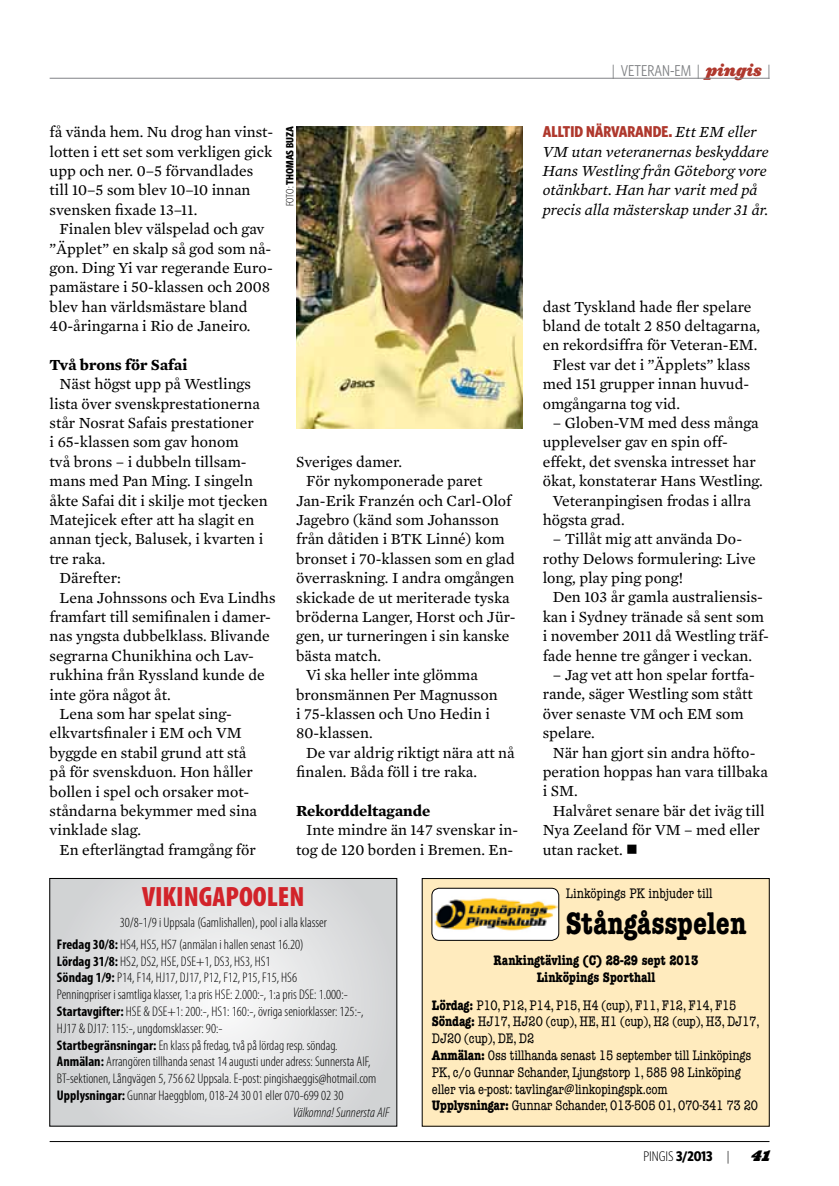
<style>
.page{position:relative;width:839px;height:1186px;background:#fff}
.page>*{position:absolute;margin:0;border:0;box-sizing:border-box;transform-origin:0 0}
.t1{font:700 condensed 31.5px "American Typewriter Std";color:#000}
.t2{font:900 condensed 28px "Myriad Pro";color:#d2232a}
.t3{font:15.75px/19.4px "Mercury Text G2 Roman";color:#000}
.t4{font:italic 15.75px/19.4px "Mercury Text G2";color:#000}
.t5{font:700 15.75px "Mercury Text G2";color:#000}
.t6{font:700 condensed 15.75px "Whitney HTF";color:#af382d}
.t7{font:condensed 15.75px "Whitney HTF";color:#808285}
.t8{font:300 condensed 14px "Myriad Pro";color:#000}
.t9{font:condensed 14px/16.8px "American Typewriter Std";letter-spacing:-.01em;color:#000}
.t10{font:700 condensed 14px/16.8px "American Typewriter Std";color:#000;text-align:center}
.t11{font:italic 300 condensed 14px "Myriad Pro";color:#000}
.t12{font:300 condensed 14px "Whitney HTF";color:#000}
.t13{font:14px "Ziggurat HTF Black Italic";color:#000}
.t14{font:700 condensed 10.5px "Whitney HTF";color:#000}
.s1{font-weight:300}
.s2{font-family:"Ziggurat HTF Black Italic";font-stretch:normal;color:#af382d}
.s3{font-family:"Mercury Text G2";font-weight:400;font-style:italic;font-stretch:normal;color:#000}
.s4{font-weight:700}
</style>
<div class="page">
<hr style="left:50px;top:1141px;width:719px;height:1px;background:#000">
<hr style="left:50px;top:78px;width:719px;height:1px;background:#808285">
<img style="left:296px;top:127px;width:227px;height:301px">
<div style="left:422px;top:878px;width:347px;height:248px;background:#ffebbe"></div>
<div style="left:432px;top:888px;width:126px;height:52px;background:#fff;border-radius:7px"></div>
<img style="left:434px;top:898px;width:123px;height:33px">
<div style="left:431px;top:888px;width:128px;height:52px;border:1px solid #000;border-radius:7px"></div>
<svg style="left:52px;top:880px;width:343px;height:244px;background:#e0e1e2"></svg>
<p class="t3" style="left:50px;top:122px;width:225px">få vända hem. Nu drog han vinst&shy;lotten i ett set som verkligen gick upp och ner. 0–5 förvandlades till 10–5 som blev 10–10 innan svensken fixade 13–11.</p>
<p class="t3" style="left:50px;top:219px;width:224px;text-indent:10px">Finalen blev välspelad och gav ”Äpplet” en skalp så god som nå&shy;gon. Ding Yi var regerande Euro&shy;pamästare i 50-klassen och 2008 blev han världsmästare bland<br>40-åringarna i Rio de Janeiro.</p>
<p class="t5" style="left:50px;top:355px;width:139px">Två brons för Safai</p>
<p class="t3" style="left:60px;top:374px;width:193px">Näst högst upp på Westlings</p>
<p class="t3" style="left:50px;top:394px;width:212px">lista över svenskprestationerna</p>
<p class="t3" style="left:50px;top:413px;width:206px">står Nosrat Safais prestationer</p>
<p class="t3" style="left:50px;top:432px;width:190px">i 65-klassen som gav honom</p>
<p class="t3" style="left:50px;top:452px;width:198px">två brons – i dubbeln tillsam-</p>
<p class="t3" style="left:50px;top:471px;width:205px">mans med Pan Ming. I singeln</p>
<p class="t3" style="left:50px;top:491px;width:219px">åkte Safai dit i skilje mot tjecken</p>
<p class="t3" style="left:50px;top:510px;width:206px">Matejicek efter att ha slagit en</p>
<p class="t3" style="left:50px;top:529px;width:215px">annan tjeck, Balusek, i kvarten i</p>
<p class="t3" style="left:50px;top:549px;width:57px">tre raka.</p>
<p class="t3" style="left:60px;top:568px;width:63px">Därefter:</p>
<p class="t3" style="left:60px;top:587px;width:217px">Lena Johnssons och Eva Lindhs</p>
<p class="t3" style="left:50px;top:607px;width:223px">framfart till semifinalen i damer-</p>
<p class="t3" style="left:50px;top:626px;width:221px">nas yngsta dubbelklass. Blivande</p>
<p class="t3" style="left:50px;top:646px;width:206px">segrarna Chunikhina och Lav-</p>
<p class="t3" style="left:50px;top:665px;width:216px">rukhina från Ryssland kunde de</p>
<p class="t3" style="left:50px;top:684px;width:123px">inte göra något åt.</p>
<p class="t3" style="left:60px;top:704px;width:174px">Lena som har spelat sing-</p>
<p class="t3" style="left:50px;top:723px;width:194px">elkvartsfinaler i EM och VM</p>
<p class="t3" style="left:50px;top:743px;width:198px">byggde en stabil grund att stå</p>
<p class="t3" style="left:50px;top:762px;width:205px">på för svenskduon. Hon håller</p>
<p class="t3" style="left:50px;top:781px;width:201px">bollen i spel och orsaker mot-</p>
<p class="t3" style="left:50px;top:801px;width:209px">ståndarna bekymmer med sina</p>
<p class="t3" style="left:50px;top:820px;width:93px">vinklade slag.</p>
<p class="t3" style="left:60px;top:840px;width:198px">En efterlängtad framgång för</p>
<p class="t14" style="left:284px;top:206px;width:81px;rotate:-90deg"><span class="s1">FOTO:</span> THOMAS BUZA</p>
<p class="t3" style="left:296px;top:452px;width:107px">Sveriges damer.</p>
<p class="t3" style="left:306px;top:471px;width:178px">För nykomponerade paret</p>
<p class="t3" style="left:296px;top:490px;width:217px">Jan-Erik Franzén och Carl-Olof</p>
<p class="t3" style="left:296px;top:510px;width:204px">Jagebro (känd som Johansson</p>
<p class="t3" style="left:296px;top:529px;width:210px">från dåtiden i BTK Linné) kom</p>
<p class="t3" style="left:296px;top:549px;width:220px">bronset i 70-klassen som en glad</p>
<p class="t3" style="left:296px;top:568px;width:220px">överraskning. I andra omgången</p>
<p class="t3" style="left:296px;top:587px;width:215px">skickade de ut meriterade tyska</p>
<p class="t3" style="left:296px;top:607px;width:221px">bröderna Langer, Horst och Jür-</p>
<p class="t3" style="left:296px;top:626px;width:215px">gen, ur turneringen i sin kanske</p>
<p class="t3" style="left:296px;top:646px;width:86px">bästa match.</p>
<p class="t3" style="left:306px;top:665px;width:173px">Vi ska heller inte glömma</p>
<p class="t3" style="left:296px;top:684px;width:203px">bronsmännen Per Magnusson</p>
<p class="t3" style="left:296px;top:704px;width:195px">i 75-klassen och Uno Hedin i</p>
<p class="t3" style="left:296px;top:723px;width:78px">80-klassen.</p>
<p class="t3" style="left:306px;top:743px;width:210px">De var aldrig riktigt nära att nå</p>
<p class="t3" style="left:296px;top:762px;width:182px">finalen. Båda föll i tre raka.</p>
<p class="t5" style="left:296px;top:801px;width:135px">Rekorddeltagande</p>
<p class="t3" style="left:296px;top:820px;width:223px;text-indent:10px">Inte mindre än 147 svenskar in&shy;tog de 120 borden i Bremen. En-</p>
<p class="t7" style="left:611px;top:61px;width:160px">| VETERAN-EM | <span class="s2">pingis</span> |</p>
<p class="t6" style="left:542px;top:123px;width:215px">ALLTID NÄRVARANDE. <span class="s3">Ett EM eller</span></p>
<p class="t4" style="left:542px;top:142px;width:227px">VM utan veteranernas beskyddare Hans Westling från Göteborg vore otänkbart. Han har varit med på precis alla mästerskap under 31 år.</p>
<p class="t3" style="left:542px;top:297px;width:210px">dast Tyskland hade fler spelare</p>
<p class="t3" style="left:542px;top:316px;width:219px">bland de totalt 2 850 deltagarna,</p>
<p class="t3" style="left:542px;top:335px;width:216px">en rekordsiffra för Veteran-EM.</p>
<p class="t3" style="left:552px;top:355px;width:199px">Flest var det i ”Äpplets” klass</p>
<p class="t3" style="left:542px;top:374px;width:208px">med 151 grupper innan huvud-</p>
<p class="t3" style="left:542px;top:393px;width:139px">omgångarna tog vid.</p>
<p class="t3" style="left:552px;top:413px;width:207px">– Globen-VM med dess många</p>
<p class="t3" style="left:542px;top:432px;width:186px">upplevelser gav en spin off-</p>
<p class="t3" style="left:542px;top:452px;width:214px">effekt, det svenska intresset har</p>
<p class="t3" style="left:542px;top:471px;width:221px">ökat, konstaterar Hans Westling.</p>
<p class="t3" style="left:552px;top:490px;width:200px">Veteranpingisen frodas i allra</p>
<p class="t3" style="left:542px;top:510px;width:83px">högsta grad.</p>
<p class="t3" style="left:542px;top:529px;width:214px;text-indent:10px">– Tillåt mig att använda Do&shy;rothy Delows formulering: Live long, play ping pong!</p>
<p class="t3" style="left:542px;top:587px;width:227px;text-indent:10px">Den 103 år gamla australiensis&shy;kan i Sydney tränade så sent som i november 2011 då Westling träf&shy;fade henne tre gånger i veckan.</p>
<p class="t3" style="left:542px;top:665px;width:213px;text-indent:10px">– Jag vet att hon spelar fortfa&shy;rande, säger Westling som stått över senaste VM och EM som spelare.</p>
<p class="t3" style="left:542px;top:742px;width:226px;text-indent:10px">När han gjort sin andra höfto&shy;peration hoppas han vara tillbaka i SM.</p>
<p class="t3" style="left:542px;top:801px;width:223px;text-indent:10px">Halvåret senare bär det iväg till<br>Nya Zeeland för VM – med eller utan racket. ■</p>
<h2 class="t2" style="left:142px;top:881px;width:164px">VIKINGAPOOLEN</h2>
<p class="t8" style="left:120px;top:915px;width:209px">30/8-1/9 i Uppsala (Gamlishallen), pool i alla klasser</p>
<p class="t8" style="left:57px;top:936px;width:248px"><span class="s4">Fredag 30/8:</span> HS4, HS5, HS7 (anmälan i hallen senast 16.20)</p>
<p class="t8" style="left:57px;top:953px;width:215px"><span class="s4">Lördag 31/8:</span> HS2, DS2, HSE, DSE+1, DS3, HS3, HS1</p>
<p class="t8" style="left:57px;top:970px;width:241px"><span class="s4">Söndag 1/9:</span> P14, F14, HJ17, DJ17, P12, F12, P15, F15, HS6</p>
<p class="t8" style="left:57px;top:987px;width:292px">Penningpriser i samtliga klasser, 1:a pris HSE: 2.000:-, 1:a pris DSE: 1.000:-</p>
<p class="t8" style="left:57px;top:1004px;width:308px"><span class="s4">Startavgifter:</span> HSE &amp; DSE+1: 200:-, HS1: 160:-, övriga seniorklasser: 125:-,</p>
<p class="t8" style="left:57px;top:1020px;width:167px">HJ17 &amp; DJ17: 115:-, ungdomsklasser: 90:-</p>
<p class="t8" style="left:57px;top:1037px;width:282px"><span class="s4">Startbegränsningar:</span> En klass på fredag, två på lördag resp. söndag.</p>
<p class="t8" style="left:57px;top:1054px;width:315px"><span class="s4">Anmälan:</span> Arrangören tillhanda senast 14 augusti under adress: Sunnersta AIF,</p>
<p class="t8" style="left:57px;top:1071px;width:321px">BT-sektionen, Långvägen 5, 756 62 Uppsala. E-post: pingishaeggis@hotmail.com</p>
<p class="t8" style="left:57px;top:1088px;width:288px"><span class="s4">Upplysningar:</span> Gunnar Haeggblom, 018-24 30 01 eller 070-699 02 30</p>
<p class="t11" style="left:293px;top:1104px;width:98px">Välkomna! Sunnersta AIF</p>
<p class="t9" style="left:566px;top:885px;width:148px">Linköpings PK inbjuder till</p>
<h1 class="t1" style="left:566px;top:904px;width:182px">Stångåsspelen</h1>
<p class="t10" style="left:493px;top:952px;width:206px">Rankingtävling (C) 28-29 sept 2013<br>Linköpings Sporthall</p>
<p class="t9" style="left:432px;top:996px;width:329px"><span class="s4">Lördag:</span> P10, P12, P14, P15, H4 (cup), F11, F12, F14, F15<br><span class="s4">Söndag:</span> HJ17, HJ20 (cup), HE, H1 (cup), H2 (cup), H3, DJ17, DJ20 (cup), DE, D2<br><span class="s4">Anmälan:</span> Oss tillhanda senast 15 september till Linköpings PK, c/o Gunnar Schander, Ljungstorp 1, 585 98 Linköping eller via e-post: tavlingar@linkopingspk.com<br><span class="s4">Upplysningar:</span> Gunnar Schander, 013-505 01, 070-341 73 20</p>
<p class="t12" style="left:643px;top:1148px;width:88px">PINGIS <span class="s4">3/2013</span> |</p>
<p class="t13" style="left:750px;top:1144px;width:20px">41</p>
</div>
